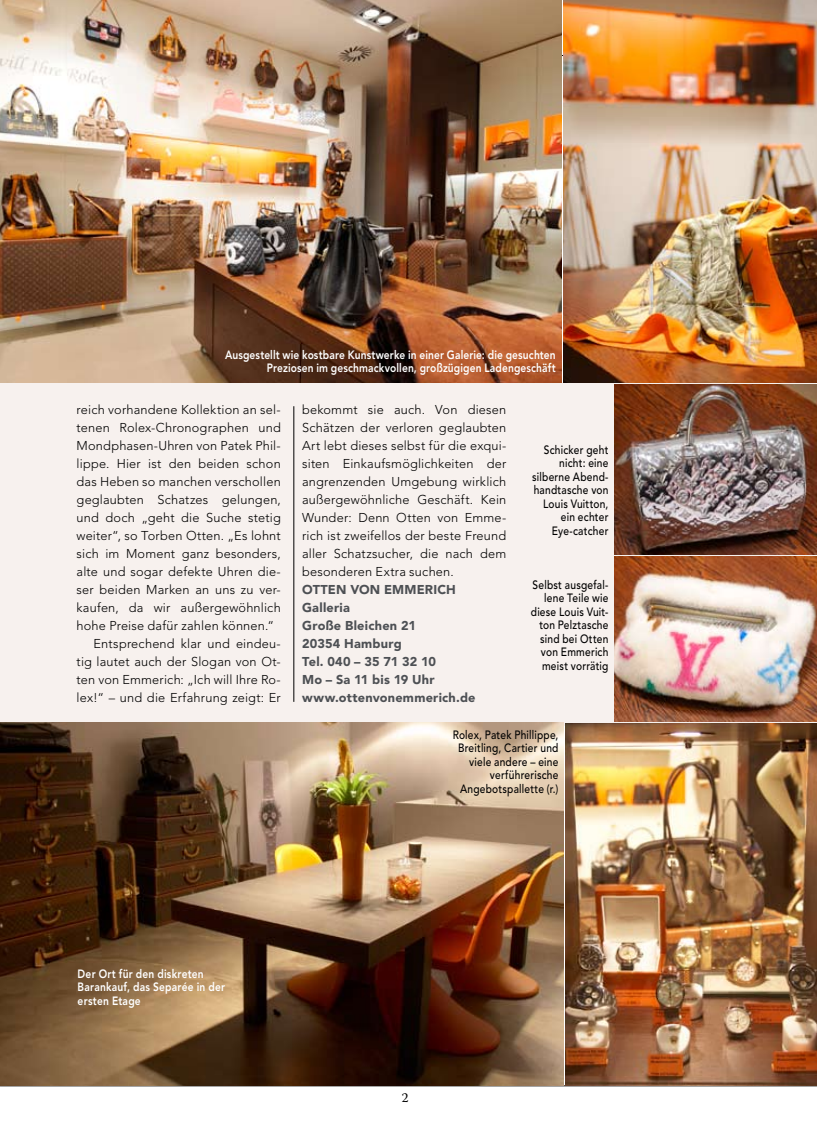
<style>
.page{position:relative;width:817px;height:1140px;background:#fff}
.page>*{position:absolute;margin:0;border:0;box-sizing:border-box;transform-origin:0 0}
.t1{font:300 12.75px/18px "Avenir LT";letter-spacing:.015em;color:#000;text-align:justify}
.t2{font:900 12.75px/18px "Avenir LT";letter-spacing:.01em;color:#4d5054}
.t3{font:500 12px/13.5px "Avenir LT";letter-spacing:.02em;color:#000;text-align:right;scale:.85 1}
.t4{font:800 12px/13.5px "Avenir LT";letter-spacing:.015em;color:#fff;text-align:right;scale:.85 1}
</style>
<div class="page">
<hr style="left:0;top:1085px;width:816px;height:1px;background:#000">
<div style="left:0;top:382px;width:816px;height:344px;background:#f7f1ee"></div>
<hr style="left:0;top:55px;width:816px;height:1px;background:#000">
<img style="left:0;top:722px;width:563px;height:363px">
<img style="left:566px;top:723px;width:250px;height:362px">
<hr style="left:293px;top:406px;width:1px;height:296px;background:#000">
<img style="left:0;top:0;width:561px;height:382px">
<img style="left:614px;top:556px;width:202px;height:165px">
<img style="left:614px;top:384px;width:202px;height:171px">
<img style="left:563px;top:0;width:253px;height:383px">
<p class="t4" style="left:225px;top:347px;width:390px">Ausgestellt wie kostbare Kunstwerke in einer Galerie: die gesuchten<br>Preziosen im geschmackvollen, großzügigen Ladengeschäft</p>
<p class="t1" style="left:77px;top:401px;width:206px">reich vorhandene Kollektion an sel-</p>
<p class="t1" style="left:77px;top:419px;width:206px">tenen Rolex-Chronographen und</p>
<p class="t1" style="left:77px;top:437px;width:206px">Mondphasen-Uhren von Patek Phil-</p>
<p class="t1" style="left:77px;top:455px;width:206px">lippe. Hier ist den beiden schon</p>
<p class="t1" style="left:77px;top:473px;width:206px">das Heben so manchen verschollen</p>
<p class="t1" style="left:77px;top:491px;width:206px">geglaubten Schatzes gelungen,</p>
<p class="t1" style="left:77px;top:509px;width:206px">und doch „geht die Suche stetig</p>
<p class="t1" style="left:77px;top:527px;width:206px">weiter“, so Torben Otten. „Es lohnt</p>
<p class="t1" style="left:77px;top:545px;width:206px">sich im Moment ganz besonders,</p>
<p class="t1" style="left:77px;top:563px;width:206px">alte und sogar defekte Uhren die-</p>
<p class="t1" style="left:77px;top:581px;width:206px">ser beiden Marken an uns zu ver-</p>
<p class="t1" style="left:77px;top:599px;width:206px">kaufen, da wir außergewöhnlich</p>
<p class="t1" style="left:77px;top:617px;width:199px">hohe Preise dafür zahlen können.“</p>
<p class="t1" style="left:94px;top:635px;width:189px">Entsprechend klar und eindeu-</p>
<p class="t1" style="left:77px;top:653px;width:206px">tig lautet auch der Slogan von Ot-</p>
<p class="t1" style="left:77px;top:671px;width:206px">ten von Emmerich: „Ich will Ihre Ro-</p>
<p class="t1" style="left:77px;top:689px;width:206px">lex!“ – und die Erfahrung zeigt: Er</p>
<p class="t1" style="left:302px;top:401px;width:206px">bekommt sie auch. Von diesen Schätzen der verloren geglaubten Art lebt dieses selbst für die exqui&shy;siten Einkaufsmöglichkeiten der angrenzenden Umgebung wirklich außergewöhnliche Geschäft. Kein Wunder: Denn Otten von Emme&shy;rich ist zweifellos der beste Freund aller Schatzsucher, die nach dem besonderen Extra suchen.</p>
<p class="t2" style="left:302px;top:581px;width:175px">Otten von Emmerich<br>Galleria<br>Große Bleichen 21<br>20354 Hamburg<br>Tel. 040 – 35 71 32 10<br>Mo – Sa 11 bis 19 Uhr www.ottenvonemmerich.de</p>
<p class="t3" style="left:532px;top:443px;width:91px">Schicker geht nicht: eine silberne Abend&shy;handtasche von<br>Louis Vuitton, ein echter<br>Eye-catcher</p>
<p class="t3" style="left:530px;top:578px;width:93px">Selbst ausgefal&shy;lene Teile wie diese Louis Vuit&shy;ton Pelztasche sind bei Otten von Emmerich meist vorrätig</p>
<p class="t3" style="left:452px;top:728px;width:126px">Rolex, Patek Phillippe,<br>Breitling, Cartier und viele andere – eine verführerische<br>Angebotspallette (r.)</p>
<p class="t4" style="left:78px;top:967px;width:175px;text-align:left">Der Ort für den diskreten<br>Barankauf, das Separée in der ersten Etage</p>
</div>
